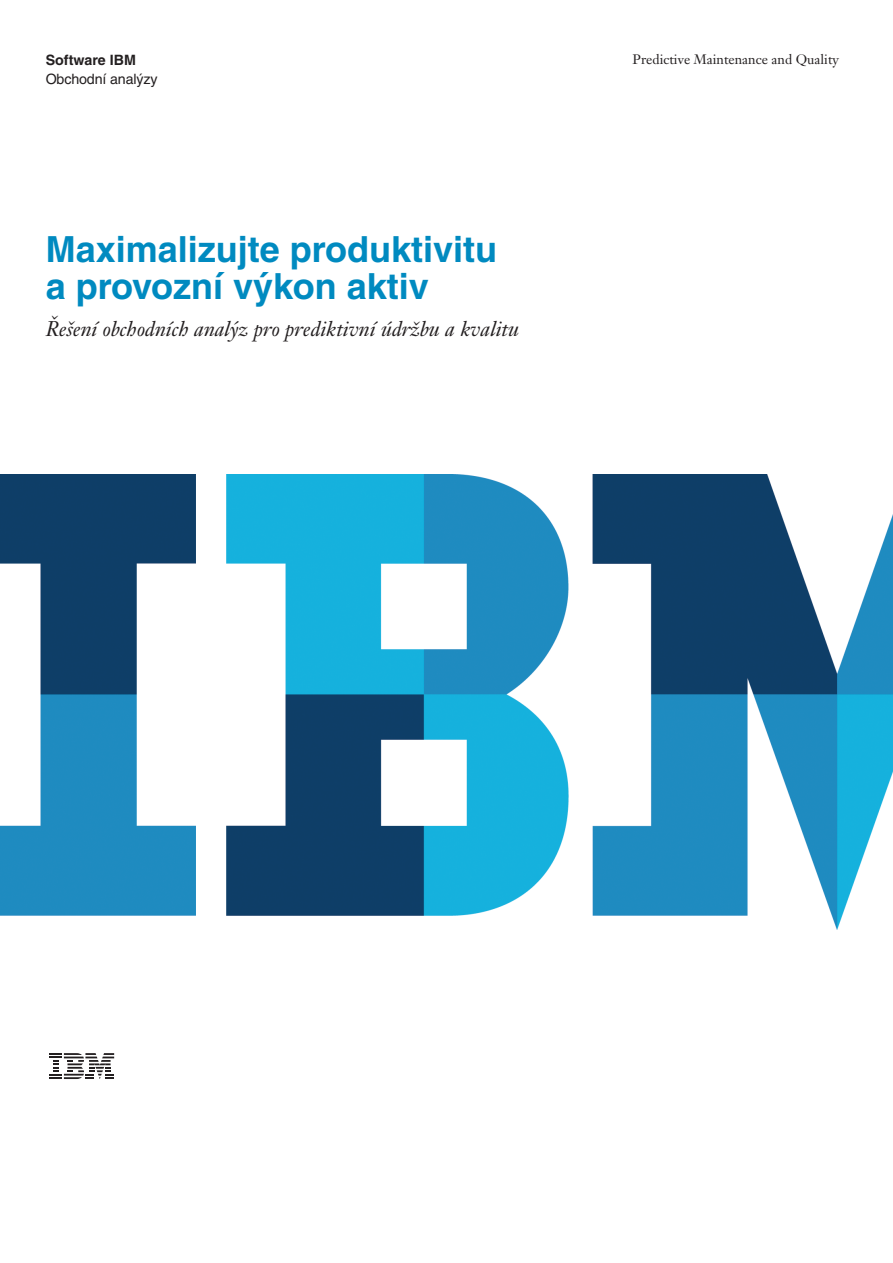
<style>
.page{position:relative;width:893px;height:1263px;background:#fff}
.page>*{position:absolute;margin:0;border:0;box-sizing:border-box;transform-origin:0 0}
.t1{font:700 36px/37.5px "Helvetica CE";color:#008ac0}
.Subtitle{font:italic 21px "Janson Text LT Pro";color:#231f20}
.CollateralTypeID{font:14.25px "Helvetica CE";letter-spacing:-.01em;color:#231f20}
.BusinessUnitID{font:700 14.25px "Helvetica CE";color:#231f20}
.IndustryArea{font:13.5px "Janson Text LT Pro";color:#231f20}
</style>
<div class="page">
<img style="left:0;top:474px;width:893px;height:455px">
<svg style="left:50px;top:1053px;width:64px;height:26px"></svg>
<p class="BusinessUnitID" style="left:46px;top:52px;width:92px">Software IBM</p>
<p class="IndustryArea" style="left:632px;top:51px;width:208px">Predictive Maintenance and Quality</p>
<p class="CollateralTypeID" style="left:46px;top:71px;width:113px">Obchodní analýzy</p>
<p class="t1" style="left:46px;top:230px;width:453px">Maximalizujte produktivitu a provozní výkon aktiv</p>
<p class="Subtitle" style="left:46px;top:315px;width:475px">Řešení obchodních analýz pro prediktivní údržbu a kvalitu</p>
</div>
